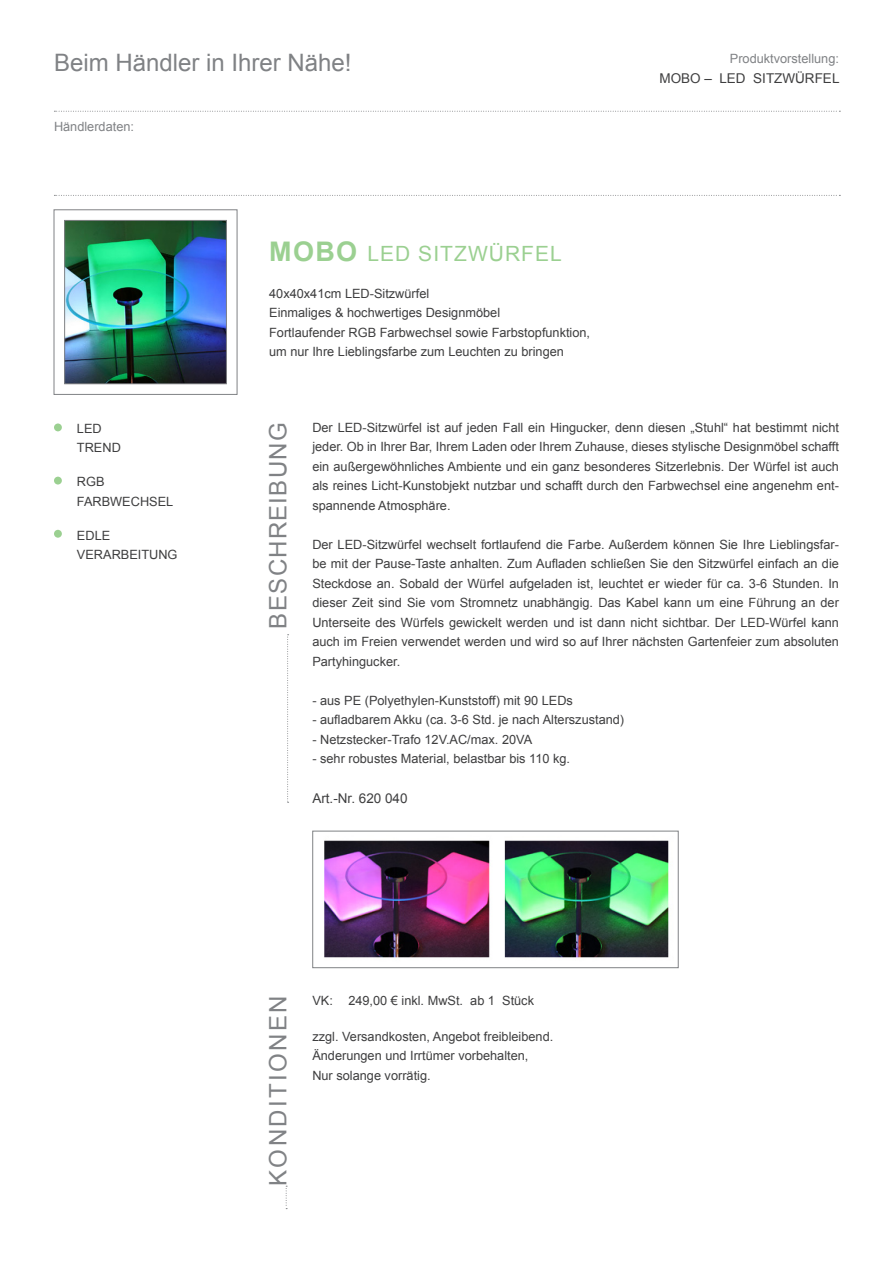
<style>
.page{position:relative;width:893px;height:1263px;background:#fff}
.page>*{position:absolute;margin:0;border:0;box-sizing:border-box;transform-origin:0 0}
.t1{font:24px "Arial";color:#808285}
.t2{font:24px "Arial";letter-spacing:.05em;color:#808285}
.t3{font:24px "Arial";letter-spacing:.1em;color:#808285}
.t4{font:21px "Arial";letter-spacing:.05em;color:#9bd091}
.t5{font:13.5px "Arial";color:#3e3e3f}
.t6{font:12.75px/19.5px "Arial";color:#3e3e3f}
.t7{font:12.75px "Arial";color:#808285}
.s1{font-weight:700;font-size:27px}
</style>
<div class="page">
<svg style="left:54px;top:195px;width:786px;height:1px"></svg>
<svg style="left:54px;top:111px;width:786px;height:1px"></svg>
<svg style="left:287px;top:634px;width:2px;height:169px"></svg>
<div style="left:54px;top:423px;width:8px;height:8px;background:#9bd091;border-radius:50%"></div>
<div style="left:54px;top:477px;width:8px;height:7px;background:#9bd091;border-radius:50%"></div>
<div style="left:54px;top:530px;width:8px;height:8px;background:#9bd091;border-radius:50%"></div>
<svg style="left:286px;top:1186px;width:1px;height:23px"></svg>
<img style="left:324px;top:840px;width:345px;height:118px">
<div style="left:312px;top:831px;width:367px;height:137px;border:1px solid #808285"></div>
<div style="left:54px;top:209px;width:183px;height:186px;border:1px solid #808285"></div>
<img style="left:66px;top:222px;width:159px;height:160px">
<div style="left:64px;top:220px;width:163px;height:164px;border:1px solid #808285"></div>
<h1 class="t1" style="left:54px;top:47px;width:299px">Beim Händler in Ihrer Nähe!</h1>
<p class="t7" style="left:54px;top:118px;width:82px">Händlerdaten:</p>
<h2 class="t4" style="left:269px;top:240px;width:294px"><span class="s1">MOBO</span> LED SITZWÜRFEL</h2>
<p class="t6" style="left:269px;top:284px;width:322px">40x40x41cm LED-Sitzwürfel<br>Einmaliges &amp; hochwertiges Designmöbel<br>Fortlaufender RGB Farbwechsel sowie Farbstopfunktion, um nur Ihre Lieblingsfarbe zum Leuchten zu bringen</p>
<p class="t7" style="left:730px;top:50px;width:111px">Produktvorstellung:</p>
<p class="t5" style="left:659px;top:69px;width:182px">MOBO – LED SITZWÜRFEL</p>
<p class="t6" style="left:77px;top:419px;width:45px">LED<br>TREND</p>
<p class="t6" style="left:77px;top:472px;width:98px">RGB<br>FARBWECHSEL</p>
<p class="t6" style="left:77px;top:526px;width:102px">EDLE<br>VERARBEITUNG</p>
<h1 class="t2" style="left:262px;top:629px;width:208px;rotate:-90deg">BESCHREIBUNG</h1>
<p class="t6" style="left:312px;top:418px;width:528px;text-align:justify">Der LED-Sitzwürfel ist auf jeden Fall ein Hingucker, denn diesen „Stuhl“ hat bestimmt nicht jeder. Ob in Ihrer Bar, Ihrem Laden oder Ihrem Zuhause, dieses stylische Designmöbel schafft ein außergewöhnliches Ambiente und ein ganz besonderes Sitzerlebnis. Der Würfel ist auch als reines Licht-Kunstobjekt nutzbar und schafft durch den Farbwechsel eine angenehm ent&shy;spannende Atmosphäre.</p>
<p class="t6" style="left:312px;top:535px;width:528px;text-align:justify">Der LED-Sitzwürfel wechselt fortlaufend die Farbe. Außerdem können Sie Ihre Lieblingsfar&shy;be mit der Pause-Taste anhalten. Zum Aufladen schließen Sie den Sitzwürfel einfach an die Steckdose an. Sobald der Würfel aufgeladen ist, leuchtet er wieder für ca. 3-6 Stunden. In dieser Zeit sind Sie vom Stromnetz unabhängig. Das Kabel kann um eine Führung an der Unterseite des Würfels gewickelt werden und ist dann nicht sichtbar. Der LED-Würfel kann auch im Freien verwendet werden und wird so auf Ihrer nächsten Gartenfeier zum absoluten Partyhingucker.</p>
<p class="t6" style="left:312px;top:691px;width:262px">- aus PE (Polyethylen-Kunststoff) mit 90 LEDs</p>
<p class="t6" style="left:312px;top:710px;width:313px">- aufladbarem Akku (ca. 3-6 Std. je nach Alterszustand)</p>
<p class="t6" style="left:312px;top:730px;width:221px">- Netzstecker-Trafo 12V.AC/max. 20VA</p>
<p class="t6" style="left:312px;top:749px;width:259px">- sehr robustes Material, belastbar bis 110 kg.</p>
<p class="t5" style="left:312px;top:789px;width:97px">Art.-Nr. 620 040</p>
<h1 class="t3" style="left:262px;top:1186px;width:192px;rotate:-90deg">KONDITIONEN</h1>
<p class="t6" style="left:312px;top:990px;width:223px">VK: 249,00 € inkl. MwSt. ab 1 Stück</p>
<p class="t6" style="left:312px;top:1026px;width:242px">zzgl. Versandkosten, Angebot freibleibend.<br>Änderungen und Irrtümer vorbehalten,<br>Nur solange vorrätig.</p>
</div>
